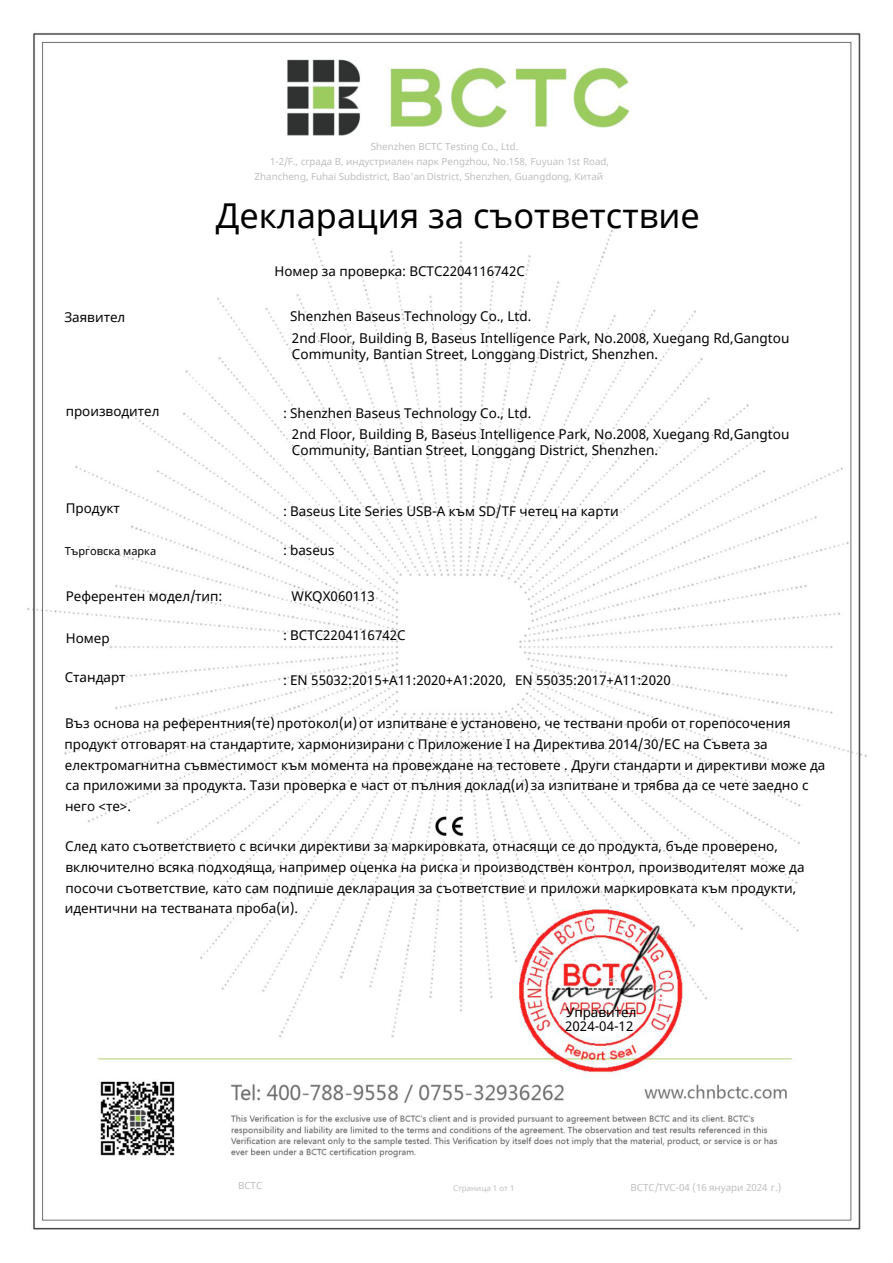
<style>
.page{position:relative;width:893px;height:1263px;background:#fff}
.page>*{position:absolute;margin:0;border:0;box-sizing:border-box;transform-origin:0 0}
.t1{font:34.35px "Noto Sans";color:#000}
.t2{font:13.5px/16.4px "Noto Sans";color:#000}
.t3{font:13.35px/20.7px "Noto Sans";color:#000}
.t4{font:10.95px "Noto Sans";color:#000}
.t5{font:9.75px/15px "Noto Sans";color:#bfbfbf}
.t6{font:7.95px "Noto Sans";color:#bfbfbf}
</style>
<div class="page">
<img style="left:27px;top:33px;width:840px;height:1197px">
<p class="t5" style="left:371px;top:139px;width:149px">Shenzhen BCTC Testing Co., Ltd.</p>
<p class="t5" style="left:255px;top:154px;width:356px;text-indent:15px">1-2/F., сграда B, индустриален парк Pengzhou, No.158, Fuyuan 1st Road,<br>Zhancheng, Fuhai Subdistrict, Bao'an District, Shenzhen, Guangdong, Китай</p>
<h1 class="t1" style="left:216px;top:192px;width:485px">Декларация за съответствие</h1>
<p class="t3" style="left:274px;top:261px;width:252px">Номер за проверка: BCTC2204116742C</p>
<p class="t3" style="left:64px;top:307px;width:62px">Заявител</p>
<p class="t3" style="left:290px;top:306px;width:242px">Shenzhen Baseus Technology Co., Ltd.</p>
<p class="t2" style="left:292px;top:330px;width:499px">2nd Floor, Building B, Baseus Intelligence Park, No.2008, Xuegang Rd,Gangtou<br>Community, Bantian Street, Longgang District, Shenzhen.</p>
<p class="t3" style="left:66px;top:401px;width:95px">производител</p>
<p class="t3" style="left:283px;top:404px;width:250px">: Shenzhen Baseus Technology Co., Ltd.</p>
<p class="t2" style="left:292px;top:426px;width:499px">2nd Floor, Building B, Baseus Intelligence Park, No.2008, Xuegang Rd,Gangtou<br>Community, Bantian Street, Longgang District, Shenzhen.</p>
<p class="t3" style="left:66px;top:498px;width:56px">Продукт</p>
<p class="t3" style="left:283px;top:501px;width:337px">: Baseus Lite Series USB-A към SD/TF четец на карти</p>
<p class="t4" style="left:65px;top:543px;width:93px">Търговска марка</p>
<p class="t3" style="left:283px;top:540px;width:53px">: baseus</p>
<p class="t3" style="left:66px;top:586px;width:158px">Референтен модел/тип:</p>
<p class="t3" style="left:291px;top:586px;width:85px">WKQX060113</p>
<p class="t3" style="left:66px;top:628px;width:45px">Номер</p>
<p class="t3" style="left:283px;top:625px;width:124px">: BCTC2204116742C</p>
<p class="t3" style="left:65px;top:667px;width:62px">Стандарт</p>
<p class="t3" style="left:65px;top:714px;width:762px">Въз основа на референтния(те) протокол(и) от изпитване е установено, че тествани проби от горепосочения продукт отговарят на стандартите, хармонизирани с Приложение I на Директива 2014/30/ЕС на Съвета за електромагнитна съвместимост към момента на провеждане на тестовете . Други стандарти и директиви може да са приложими за продукта. Тази проверка е част от пълния доклад(и) за изпитване и трябва да се чете заедно с него &lt;те&gt;.</p>
<p class="t3" style="left:283px;top:670px;width:389px">: EN 55032:2015+A11:2020+A1:2020, EN 55035:2017+A11:2020</p>
<p class="t3" style="left:65px;top:836px;width:741px">След като съответствието с всички директиви за маркировката, отнасящи се до продукта, бъде проверено, включително всяка подходяща, например оценка на риска и производствен контрол, производителят може да посочи съответствие, като сам подпише декларация за съответствие и приложи маркировката към продукти, идентични на тестваната проба(и).</p>
<p class="t3" style="left:556px;top:978px;width:97px">---------------------</p>
<p class="t5" style="left:238px;top:1178px;width:26px">BCTC</p>
<p class="t3" style="left:565px;top:1006px;width:73px;line-height:14px">Управител<br>2024-04-12</p>
<p class="t6" style="left:453px;top:1183px;width:63px">Страница 1 от 1</p>
<p class="t5" style="left:630px;top:1180px;width:152px">BCTC/TVC-04 (16 януари 2024 г.)</p>
</div>
